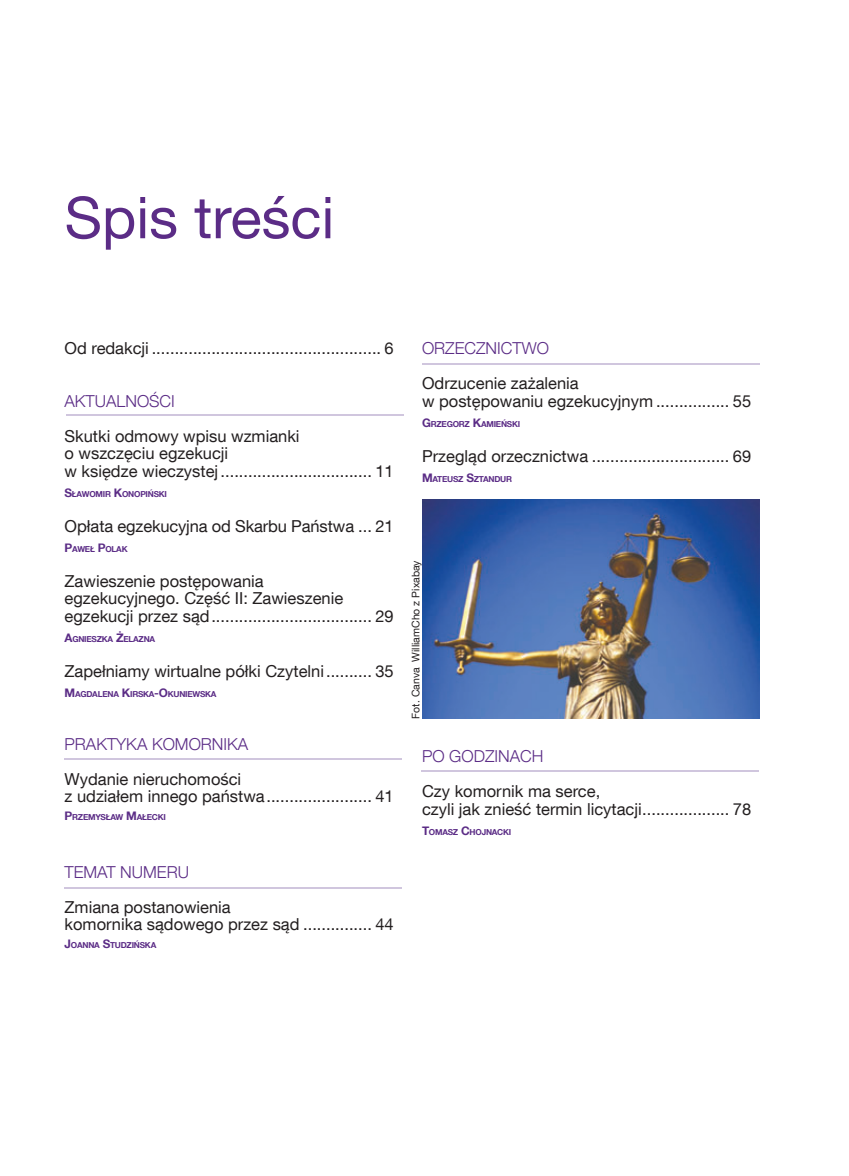
<style>
.page{position:relative;width:849px;height:1176px;background:#fff}
.page>*{position:absolute;margin:0;border:0;box-sizing:border-box;transform-origin:0 0}
.t1{font:57.75px "Helvetica Neue LT Com";color:#5b2c86}
.t2{font:16.45px/17.5px "Helvetica Neue LT Com";color:#231f20}
.t3{font:300 16.45px "Helvetica Neue LT Com";color:#5b2c86}
.t4{font:10.5px "Helvetica Neue LT Com";color:#231f20}
.t5{font:700 8.22px "Helvetica Neue LT Com";letter-spacing:-.03em;color:#5b2c86}
.s1{font-size:11.72px}
</style>
<div class="page">
<img style="left:422px;top:500px;width:337px;height:218px">
<hr style="left:66px;top:414px;width:337px;height:2px;background:#d0c6de">
<hr style="left:64px;top:758px;width:338px;height:2px;background:#d0c6de">
<hr style="left:64px;top:886px;width:338px;height:2px;background:#d0c6de">
<hr style="left:422px;top:363px;width:337px;height:2px;background:#d0c6de">
<hr style="left:421px;top:770px;width:338px;height:2px;background:#d0c6de">
<h1 class="t1" style="left:64px;top:182px;width:271px">Spis treści</h1>
<p class="t2" style="left:64px;top:339px;width:331px">Od redakcji .................................................. 6</p>
<p class="t3" style="left:64px;top:391px;width:112px">AKTUALNOŚCI</p>
<p class="t2" style="left:64px;top:427px;width:331px">Skutki odmowy wpisu wzmianki<br>o wszczęciu egzekucji<br>w księdze wieczystej ................................. 11</p>
<p class="t5" style="left:64px;top:489px;width:104px"><span class="s1">S</span>ŁAWOMIR <span class="s1">K</span>ONOPIŃSKI</p>
<p class="t2" style="left:64px;top:517px;width:331px">Opłata egzekucyjna od Skarbu Państwa ... 21</p>
<p class="t5" style="left:64px;top:544px;width:65px"><span class="s1">P</span>AWEŁ <span class="s1">P</span>OLAK</p>
<p class="t2" style="left:64px;top:572px;width:331px">Zawieszenie postępowania<br>egzekucyjnego. Część II: Zawieszenie egzekucji przez sąd ................................... 29</p>
<p class="t5" style="left:64px;top:634px;width:92px"><span class="s1">A</span>GNIESZKA <span class="s1">Ż</span>ELAZNA</p>
<p class="t2" style="left:64px;top:662px;width:331px">Zapełniamy wirtualne półki Czytelni .......... 35</p>
<p class="t5" style="left:64px;top:689px;width:153px"><span class="s1">M</span>AGDALENA <span class="s1">K</span>IRSKA<span class="s1">-O</span>KUNIEWSKA</p>
<p class="t3" style="left:64px;top:734px;width:185px">PRAKTYKA KOMORNIKA</p>
<p class="t2" style="left:64px;top:770px;width:331px">Wydanie nieruchomości<br>z udziałem innego państwa ....................... 41</p>
<p class="t5" style="left:64px;top:811px;width:103px"><span class="s1">P</span>RZEMYSŁAW <span class="s1">M</span>AŁECKI</p>
<p class="t3" style="left:64px;top:861px;width:126px">TEMAT NUMERU</p>
<p class="t2" style="left:64px;top:897px;width:331px">Zmiana postanowienia<br>komornika sądowego przez sąd ............... 44</p>
<p class="t5" style="left:64px;top:939px;width:93px"><span class="s1">J</span>OANNA <span class="s1">S</span>TUDZIŃSKA</p>
<p class="t3" style="left:422px;top:338px;width:128px">ORZECZNICTWO</p>
<p class="t2" style="left:422px;top:374px;width:331px">Odrzucenie zażalenia<br>w postępowaniu egzekucyjnym ................ 55</p>
<p class="t5" style="left:422px;top:419px;width:100px"><span class="s1">G</span>RZEGORZ <span class="s1">K</span>AMIEŃSKI</p>
<p class="t2" style="left:422px;top:447px;width:331px">Przegląd orzecznictwa .............................. 69</p>
<p class="t5" style="left:422px;top:474px;width:91px"><span class="s1">M</span>ATEUSZ <span class="s1">S</span>ZTANDUR</p>
<p class="t4" style="left:409px;top:718px;width:160px;rotate:-90deg">Fot. Canva WilliamCho z Pixabay</p>
<p class="t3" style="left:422px;top:746px;width:123px">PO GODZINACH</p>
<p class="t2" style="left:422px;top:782px;width:331px">Czy komornik ma serce,<br>czyli jak znieść termin licytacji ................... 78</p>
<p class="t5" style="left:422px;top:826px;width:91px"><span class="s1">T</span>OMASZ <span class="s1">C</span>HOJNACKI</p>
</div>
